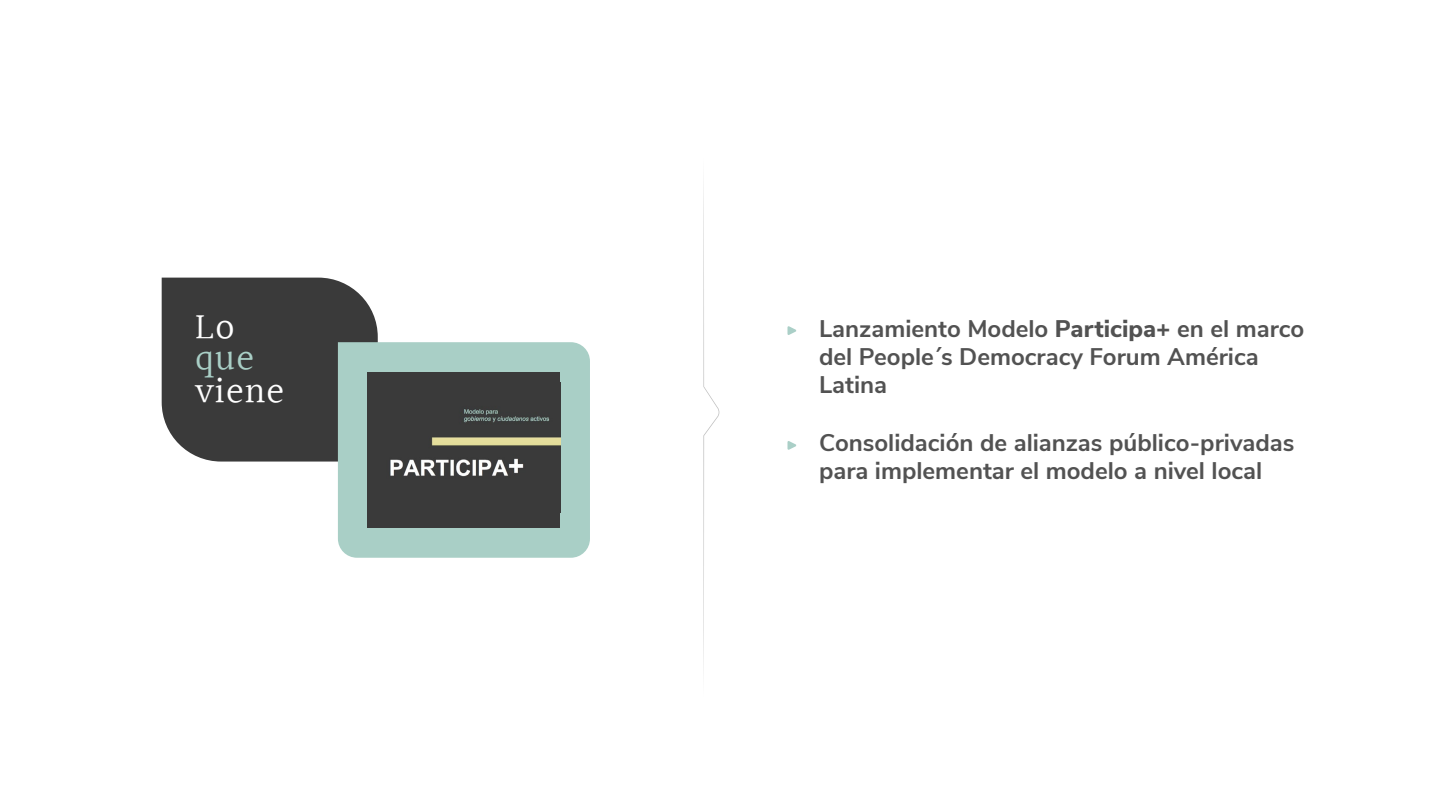
<style>
.page{position:relative;width:1440px;height:810px;background:#fff}
.page>*{position:absolute;margin:0;border:0;box-sizing:border-box;transform-origin:0 0}
.t1{font:37.58px "Halant";letter-spacing:.025em;color:#fff}
.t2{font:37.58px "Halant";color:#a9cfc6}
.t3{font:700 24px/27.8px "Nunito Sans";color:#525252}
.s1{font-weight:800}
</style>
<div class="page">
<div style="left:162px;top:278px;width:216px;height:184px;background:#3a3a3a"></div>
<div style="left:338px;top:342px;width:252px;height:216px;background:#a9cfc6"></div>
<svg style="left:703px;top:187px;width:16px;height:481px"></svg>
<div style="left:368px;top:372px;width:192px;height:156px;background:#3a3a3a"></div>
<img style="left:390px;top:409px;width:170px;height:68px">
<svg style="left:788px;top:326px;width:8px;height:9px"></svg>
<svg style="left:788px;top:441px;width:8px;height:9px"></svg>
<h1 class="t1" style="left:195px;top:302px;width:41px">Lo</h1>
<h1 class="t2" style="left:195px;top:333px;width:61px">que</h1>
<h1 class="t1" style="left:195px;top:366px;width:91px">viene</h1>
<p class="t3" style="left:819px;top:313px;width:487px">Lanzamiento Modelo <span class="s1">Participa+</span> en el marco del People´s Democracy Forum América<br>Latina</p>
<p class="t3" style="left:819px;top:427px;width:477px">Consolidación de alianzas público-privadas para implementar el modelo a nivel local</p>
</div>
